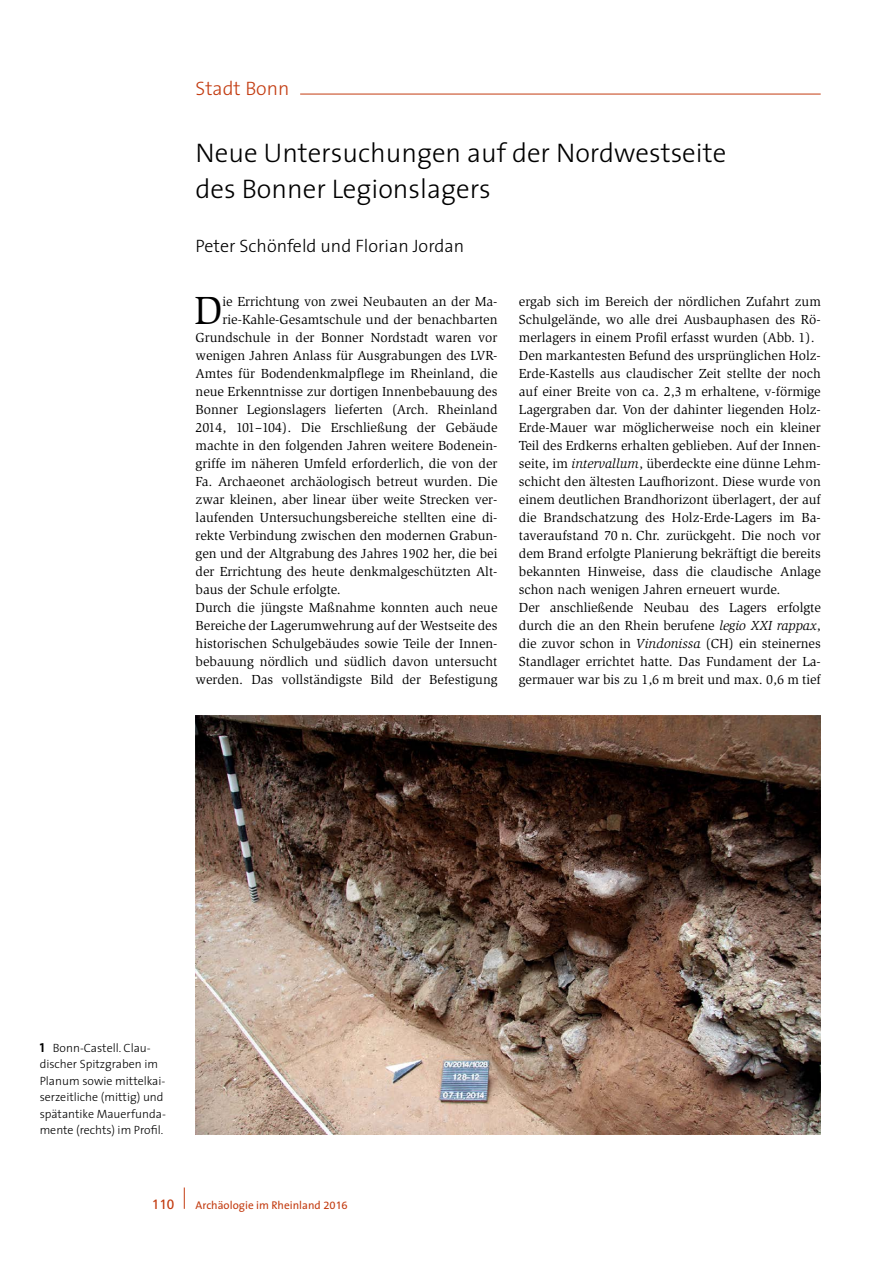
<style>
.page{position:relative;width:893px;height:1263px;background:#fff}
.page>*{position:absolute;margin:0;border:0;box-sizing:border-box;transform-origin:0 0}
.FLIESS_INITIALIEN{font:40.35px "Slimbach";color:#000}
.TITEL_Ü1{font:300 27px/36px "The Sans";color:#000}
.REGION_STADT_NEU{font:300 19.5px "The Sans";color:#c33c11}
.VERFASSER_NEU{font:300 18px "The Sans";color:#000}
.FLIESS_SLIMBACH_9_PT{font:13.5px/18px "Slimbach";color:#000;text-align:justify}
.FLIESS_INITIALIEN-2{font:13.5px "Slimbach";color:#000}
.t1{font:13.5px "Frutiger CE";color:#c33c11}
.BILDUNTERSCHRIFT{font:300 12px/16.5px "The Sans";color:#000}
.t2{font:11.25px "The Sans";color:#c33c11}
.s1{font-style:italic}
.s2{font-family:"The Sans Bold Caps";font-weight:400;font-size:13.05px}
.s3{font-family:"The Sans B W5 Plain"}
.s4{font-family:"Frutiger CE";font-size:10.65px}
</style>
<div class="page">
<svg style="left:184px;top:1187px;width:1px;height:22px"></svg>
<img style="left:196px;top:716px;width:625px;height:418px">
<hr style="left:300px;top:94px;width:521px;height:1px;background:#c33c11">
<p class="REGION_STADT_NEU" style="left:196px;top:72px;width:95px">Stadt Bonn</p>
<p class="TITEL_Ü1" style="left:196px;top:134px;width:532px">Neue Untersuchungen auf der Nordwestseite des Bonner Legionslagers</p>
<p class="VERFASSER_NEU" style="left:196px;top:231px;width:270px">Peter Schönfeld und Florian Jordan</p>
<p class="FLIESS_INITIALIEN" style="left:194px;top:287px;width:30px">D</p>
<p class="FLIESS_INITIALIEN-2" style="left:223px;top:294px;width:276px">ie Errichtung von zwei Neubauten an der Ma-</p>
<p class="FLIESS_INITIALIEN-2" style="left:223px;top:312px;width:276px">rie-Kahle-Gesamtschule und der benachbarten</p>
<p class="FLIESS_INITIALIEN-2" style="left:196px;top:330px;width:303px">Grundschule in der Bonner Nordstadt waren vor</p>
<p class="FLIESS_INITIALIEN-2" style="left:196px;top:348px;width:303px">wenigen Jahren Anlass für Ausgrabungen des LVR-</p>
<p class="FLIESS_INITIALIEN-2" style="left:196px;top:366px;width:303px">Amtes für Bodendenkmalpflege im Rheinland, die</p>
<p class="FLIESS_INITIALIEN-2" style="left:196px;top:384px;width:303px">neue Erkenntnisse zur dortigen Innenbebauung des</p>
<p class="FLIESS_INITIALIEN-2" style="left:196px;top:402px;width:303px">Bonner Legionslagers lieferten (Arch. Rheinland</p>
<p class="FLIESS_INITIALIEN-2" style="left:196px;top:420px;width:303px">2014, 101–104). Die Erschließung der Gebäude</p>
<p class="FLIESS_INITIALIEN-2" style="left:196px;top:438px;width:303px">machte in den folgenden Jahren weitere Bodenein-</p>
<p class="FLIESS_INITIALIEN-2" style="left:196px;top:456px;width:303px">griffe im näheren Umfeld erforderlich, die von der</p>
<p class="FLIESS_INITIALIEN-2" style="left:196px;top:474px;width:303px">Fa. Archaeonet archäologisch betreut wurden. Die</p>
<p class="FLIESS_INITIALIEN-2" style="left:196px;top:492px;width:303px">zwar kleinen, aber linear über weite Strecken ver-</p>
<p class="FLIESS_INITIALIEN-2" style="left:196px;top:510px;width:303px">laufenden Untersuchungsbereiche stellten eine di-</p>
<p class="FLIESS_INITIALIEN-2" style="left:196px;top:528px;width:303px">rekte Verbindung zwischen den modernen Grabun-</p>
<p class="FLIESS_INITIALIEN-2" style="left:196px;top:546px;width:303px">gen und der Altgrabung des Jahres 1902 her, die bei</p>
<p class="FLIESS_INITIALIEN-2" style="left:196px;top:564px;width:303px">der Errichtung des heute denkmalgeschützten Alt-</p>
<p class="FLIESS_INITIALIEN-2" style="left:196px;top:582px;width:147px">baus der Schule erfolgte.</p>
<p class="FLIESS_SLIMBACH_9_PT" style="left:196px;top:599px;width:303px">Durch die jüngste Maßnahme konnten auch neue Bereiche der Lagerumwehrung auf der Westseite des historischen Schulgebäudes sowie Teile der Innen&shy;bebauung nördlich und südlich davon untersucht werden. Das vollständigste Bild der Befestigung</p>
<p class="FLIESS_SLIMBACH_9_PT" style="left:519px;top:293px;width:303px">ergab sich im Bereich der nördlichen Zufahrt zum Schulgelände, wo alle drei Ausbauphasen des Rö&shy;merlagers in einem Profil erfasst wurden (Abb. 1).</p>
<p class="FLIESS_SLIMBACH_9_PT" style="left:519px;top:347px;width:303px">Den markantesten Befund des ursprünglichen Holz-Erde-Kastells aus claudischer Zeit stellte der noch auf einer Breite von ca. 2,3 m erhaltene, v-förmige Lagergraben dar. Von der dahinter liegenden Holz-Erde-Mauer war möglicherweise noch ein kleiner Teil des Erdkerns erhalten geblieben. Auf der Innen&shy;seite, im <span class="s1">intervallum</span>, überdeckte eine dünne Lehm&shy;schicht den ältesten Laufhorizont. Diese wurde von einem deutlichen Brandhorizont überlagert, der auf die Brandschatzung des Holz-Erde-Lagers im Ba&shy;taveraufstand 70 n. Chr. zurückgeht. Die noch vor dem Brand erfolgte Planierung bekräftigt die bereits bekannten Hinweise, dass die claudische Anlage schon nach wenigen Jahren erneuert wurde.</p>
<p class="FLIESS_SLIMBACH_9_PT" style="left:519px;top:599px;width:303px">Der anschließende Neubau des Lagers erfolgte durch die an den Rhein berufene <span class="s1">legio XXI rappax</span>, die zuvor schon in <span class="s1">Vindonissa</span> (CH) ein steinernes Standlager errichtet hatte. Das Fundament der La&shy;germauer war bis zu 1,6 m breit und max. 0,6 m tief</p>
<p class="BILDUNTERSCHRIFT" style="left:40px;top:1039px;width:128px"><span class="s2">1</span> Bonn-Castell. Clau&shy;discher Spitzgraben im<br>Planum sowie mittelkai&shy;serzeitliche (mittig) und spätantike Mauerfunda&shy;mente (rechts) im Profil.</p>
<p class="t1" style="left:152px;top:1196px;width:24px">110</p>
<p class="t2" style="left:196px;top:1196px;width:153px">Archäologie im Rheinland <span class="s3">20</span><span class="s4">1</span><span class="s3">6</span></p>
</div>
